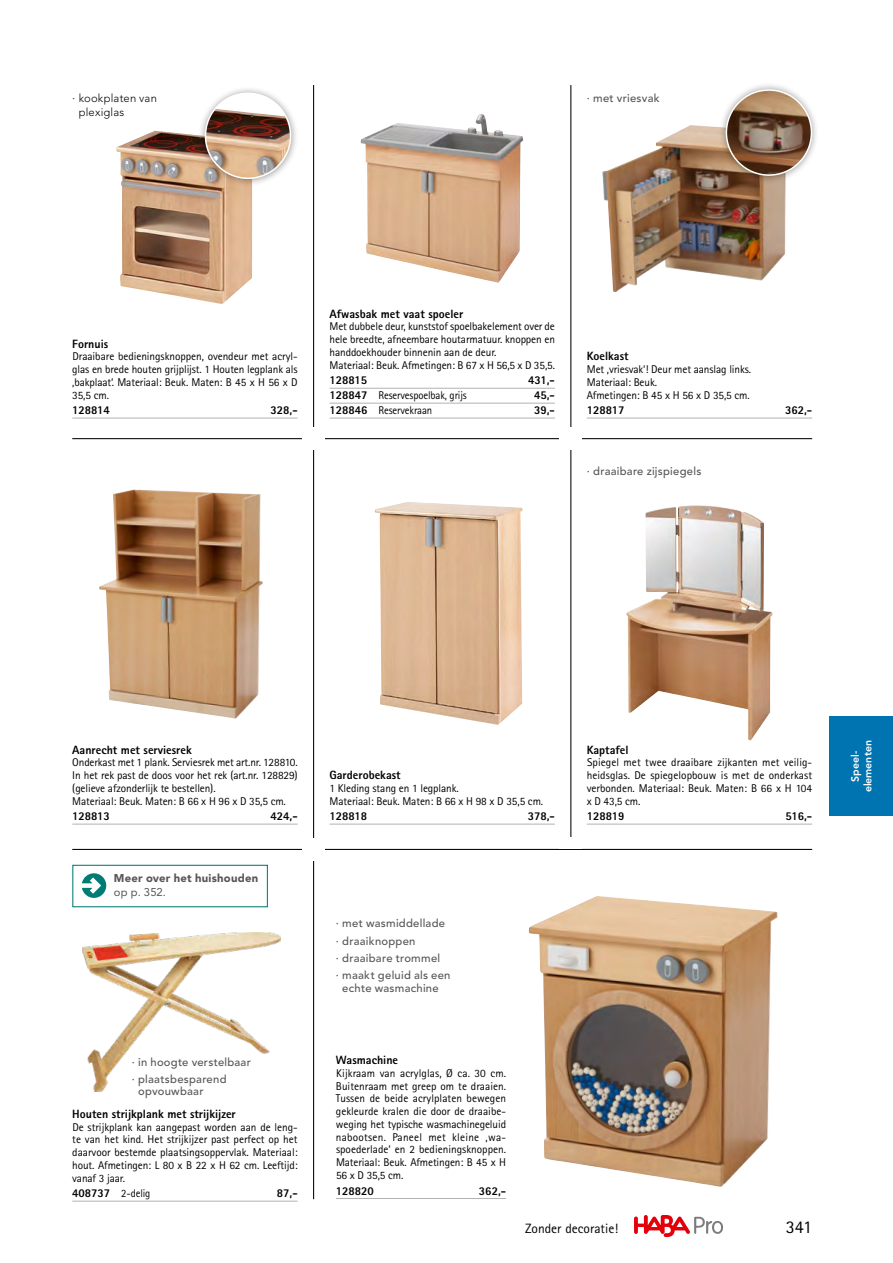
<style>
.page{position:relative;width:893px;height:1263px;background:#fff}
.page>*{position:absolute;margin:0;border:0;box-sizing:border-box;transform-origin:0 0}
.t1{font:18px "Agfa Rotis Sans Serif";color:#000}
.t2{font:13.5px "Agfa Rotis Sans Serif";color:#000}
.t3{font:800 12px "Agfa Rotis Sans Serif";color:#000}
.t4{font:800 12px "Agfa Rotis Sans Serif";color:#000;scale:.95 1}
.t5{font:11.25px/12.8px "Agfa Rotis Sans Serif";letter-spacing:-.01em;color:#000;text-align:justify}
.t6{font:500 11.25px/17px "Avenir LT";letter-spacing:.025em;color:#565655}
.t7{font:11.25px "Agfa Rotis Sans Serif";letter-spacing:-.01em;color:#000;scale:.95 1}
.t8{font:300 11.25px/13.5px "Avenir LT";letter-spacing:.02em;color:#000}
.t9{font:900 11.25px "Avenir LT";letter-spacing:.02em;color:#565655}
.t10{font:11.25px "Avenir LT";color:#565655}
.t11{font:800 10.5px/12.6px "Avenir LT";color:#fff;text-align:center}
.s1{font-weight:500;color:#565655}
.s2{font-weight:800;font-size:12px}
</style>
<div class="page">
<div style="left:829px;top:716px;width:64px;height:100px;background:#0074b0"></div>
<svg style="left:634px;top:1215px;width:89px;height:22px"></svg>
<img style="left:83px;top:932px;width:198px;height:159px">
<hr style="left:72px;top:1201px;width:226px;height:1px;background:#b1b2b3">
<hr style="left:72px;top:824px;width:226px;height:1px;background:#b1b2b3">
<hr style="left:587px;top:824px;width:225px;height:1px;background:#b1b2b3">
<img style="left:99px;top:489px;width:164px;height:230px">
<img style="left:375px;top:502px;width:148px;height:223px">
<hr style="left:330px;top:824px;width:225px;height:1px;background:#b1b2b3">
<img style="left:529px;top:896px;width:249px;height:291px">
<hr style="left:336px;top:1198px;width:170px;height:1px;background:#b1b2b3">
<img style="left:361px;top:114px;width:162px;height:169px">
<img style="left:116px;top:131px;width:137px;height:173px">
<hr style="left:72px;top:849px;width:740px;height:1px;background:#000">
<hr style="left:72px;top:438px;width:740px;height:1px;background:#000">
<hr style="left:570px;top:85px;width:1px;height:760px;background:#000">
<hr style="left:313px;top:85px;width:1px;height:1114px;background:#000">
<div style="left:302px;top:427px;width:23px;height:23px;background:#fff"></div>
<div style="left:559px;top:837px;width:23px;height:11px;background:#fff"></div>
<div style="left:302px;top:838px;width:23px;height:23px;background:#fff"></div>
<div style="left:559px;top:427px;width:23px;height:23px;background:#fff"></div>
<div style="left:197px;top:85px;width:102px;height:101px;background:#000;opacity:.4"></div>
<div style="left:205px;top:93px;width:86px;height:85px;background:#fff;border-radius:50%"></div>
<img style="left:205px;top:109px;width:86px;height:69px">
<div style="left:205px;top:92px;width:86px;height:87px;border:2px solid #fff;border-radius:50%"></div>
<img style="left:602px;top:125px;width:184px;height:167px">
<div style="left:718px;top:82px;width:102px;height:101px;background:#000;opacity:.4"></div>
<img style="left:726px;top:90px;width:85px;height:85px;border-radius:43px">
<div style="left:726px;top:89px;width:86px;height:87px;border:2px solid #fff;border-radius:50%"></div>
<img style="left:626px;top:505px;width:147px;height:235px">
<div style="left:72px;top:865px;width:196px;height:42px;background:#fff;border:1px solid #007c74"></div>
<svg style="left:82px;top:873px;width:24px;height:25px"></svg>
<hr style="left:72px;top:418px;width:226px;height:1px;background:#b1b2b3">
<hr style="left:330px;top:388px;width:225px;height:1px;background:#b1b2b3">
<hr style="left:330px;top:403px;width:225px;height:1px;background:#b1b2b3">
<hr style="left:330px;top:418px;width:225px;height:1px;background:#b1b2b3">
<hr style="left:587px;top:418px;width:225px;height:1px;background:#b1b2b3">
<p class="t8" style="left:79px;top:92px;width:80px;text-indent:-6px"><span class="s1">·</span> kookplaten van plexiglas</p>
<p class="t6" style="left:587px;top:90px;width:74px">· met vriesvak</p>
<p class="t3" style="left:72px;top:336px;width:37px">Fornuis</p>
<p class="t5" style="left:72px;top:350px;width:227px">Draaibare bedieningsknoppen, ovendeur met acryl&shy;glas en brede houten grijplijst. 1 Houten legplank als ‚bakplaat‘. Materiaal: Beuk. Maten: B 45 x H 56 x D 35,5 cm.</p>
<p class="t4" style="left:72px;top:403px;width:41px">128814</p>
<p class="t4" style="left:271px;top:403px;width:30px">328,-</p>
<p class="t3" style="left:330px;top:306px;width:135px">Afwasbak met vaat spoeler</p>
<p class="t5" style="left:330px;top:320px;width:227px;text-align:left">Met dubbele deur, kunststof spoelbakelement over de hele breedte, afneembare houtarmatuur. knoppen en handdoekhouder binnenin aan de deur.<br>Materiaal: Beuk. Afmetingen: B 67 x H 56,5 x D 35,5.</p>
<p class="t4" style="left:330px;top:373px;width:41px">128815</p>
<p class="t4" style="left:528px;top:373px;width:30px">431,-</p>
<p class="t7" style="left:330px;top:389px;width:146px"><span class="s2">128847</span> Reservespoelbak, grijs</p>
<p class="t4" style="left:534px;top:388px;width:23px">45,-</p>
<p class="t7" style="left:330px;top:404px;width:110px"><span class="s2">128846</span> Reservekraan</p>
<p class="t4" style="left:534px;top:403px;width:23px">39,-</p>
<p class="t3" style="left:587px;top:349px;width:43px">Koelkast</p>
<p class="t5" style="left:587px;top:363px;width:166px;text-align:left">Met ‚vriesvak‘! Deur met aanslag links.<br>Materiaal: Beuk.<br>Afmetingen: B 45 x H 56 x D 35,5 cm.</p>
<p class="t4" style="left:587px;top:403px;width:41px">128817</p>
<p class="t4" style="left:785px;top:403px;width:30px">362,-</p>
<p class="t6" style="left:587px;top:463px;width:116px">· draaibare zijspiegels</p>
<p class="t3" style="left:72px;top:742px;width:121px">Aanrecht met serviesrek</p>
<p class="t5" style="left:72px;top:756px;width:227px;text-align:left">Onderkast met 1 plank. Serviesrek met art.nr. 128810.<br>In het rek past de doos voor het rek (art.nr. 128829) (gelieve afzonderlijk te bestellen).<br>Materiaal: Beuk. Maten: B 66 x H 96 x D 35,5 cm.</p>
<p class="t4" style="left:72px;top:809px;width:41px">128813</p>
<p class="t4" style="left:271px;top:809px;width:30px">424,-</p>
<p class="t9" style="left:114px;top:871px;width:146px">Meer over het huishouden</p>
<p class="t10" style="left:114px;top:885px;width:54px">op p. 352.</p>
<p class="t6" style="left:132px;top:1053px;width:121px">· in hoogte verstelbaar · plaatsbesparend</p>
<p class="t6" style="left:138px;top:1083px;width:67px">opvouwbaar</p>
<p class="t3" style="left:72px;top:1106px;width:165px">Houten strijkplank met strijkijzer</p>
<p class="t5" style="left:72px;top:1120px;width:227px">De strijkplank kan aangepast worden aan de leng&shy;te van het kind. Het strijkijzer past perfect op het daarvoor bestemde plaatsingsoppervlak. Materiaal: hout. Afmetingen: L 80 x B 22 x H 62 cm. Leeftijd: vanaf 3 jaar.</p>
<p class="t7" style="left:72px;top:1187px;width:84px"><span class="s2">408737</span> 2-delig</p>
<p class="t4" style="left:277px;top:1186px;width:23px">87,-</p>
<p class="t3" style="left:330px;top:767px;width:73px">Garderobekast</p>
<p class="t5" style="left:330px;top:781px;width:215px">1 Kleding stang en 1 legplank.<br>Materiaal: Beuk. Maten: B 66 x H 98 x D 35,5 cm.</p>
<p class="t4" style="left:330px;top:809px;width:41px">128818</p>
<p class="t4" style="left:528px;top:809px;width:30px">378,-</p>
<p class="t3" style="left:587px;top:742px;width:43px">Kaptafel</p>
<p class="t5" style="left:587px;top:756px;width:227px">Spiegel met twee draaibare zijkanten met veilig&shy;heidsglas. De spiegelopbouw is met de onderkast verbonden. Materiaal: Beuk. Maten: B 66 x H 104 x D 43,5 cm.</p>
<p class="t4" style="left:587px;top:809px;width:41px">128819</p>
<p class="t4" style="left:786px;top:809px;width:30px">516,-</p>
<p class="t6" style="left:336px;top:914px;width:111px;line-height:18.1px">· met wasmiddellade · draaiknoppen</p>
<p class="t6" style="left:336px;top:950px;width:116px">· draaibare trommel<br>· maakt geluid als een</p>
<p class="t6" style="left:342px;top:980px;width:98px">echte wasmachine</p>
<p class="t3" style="left:336px;top:1052px;width:64px">Wasmachine</p>
<p class="t5" style="left:336px;top:1067px;width:172px">Kijkraam van acrylglas, Ø ca. 30 cm.<br>Buitenraam met greep om te draaien.<br>Tussen de beide acrylplaten bewegen gekleurde kralen die door de draaibe&shy;weging het typische wasmachinegeluid nabootsen. Paneel met kleine ‚wa&shy;spoederlade‘ en 2 bedieningsknoppen.<br>Materiaal: Beuk. Afmetingen: B 45 x H 56 x D 35,5 cm.</p>
<p class="t4" style="left:336px;top:1183px;width:42px">128820</p>
<p class="t4" style="left:479px;top:1183px;width:30px">362,-</p>
<p class="t2" style="left:525px;top:1221px;width:95px">Zonder decoratie!</p>
<h1 class="t1" style="left:786px;top:1216px;width:28px">341</h1>
<p class="t11" style="left:849px;top:792px;width:54px;rotate:-90deg">Speel&shy;elementen</p>
</div>
